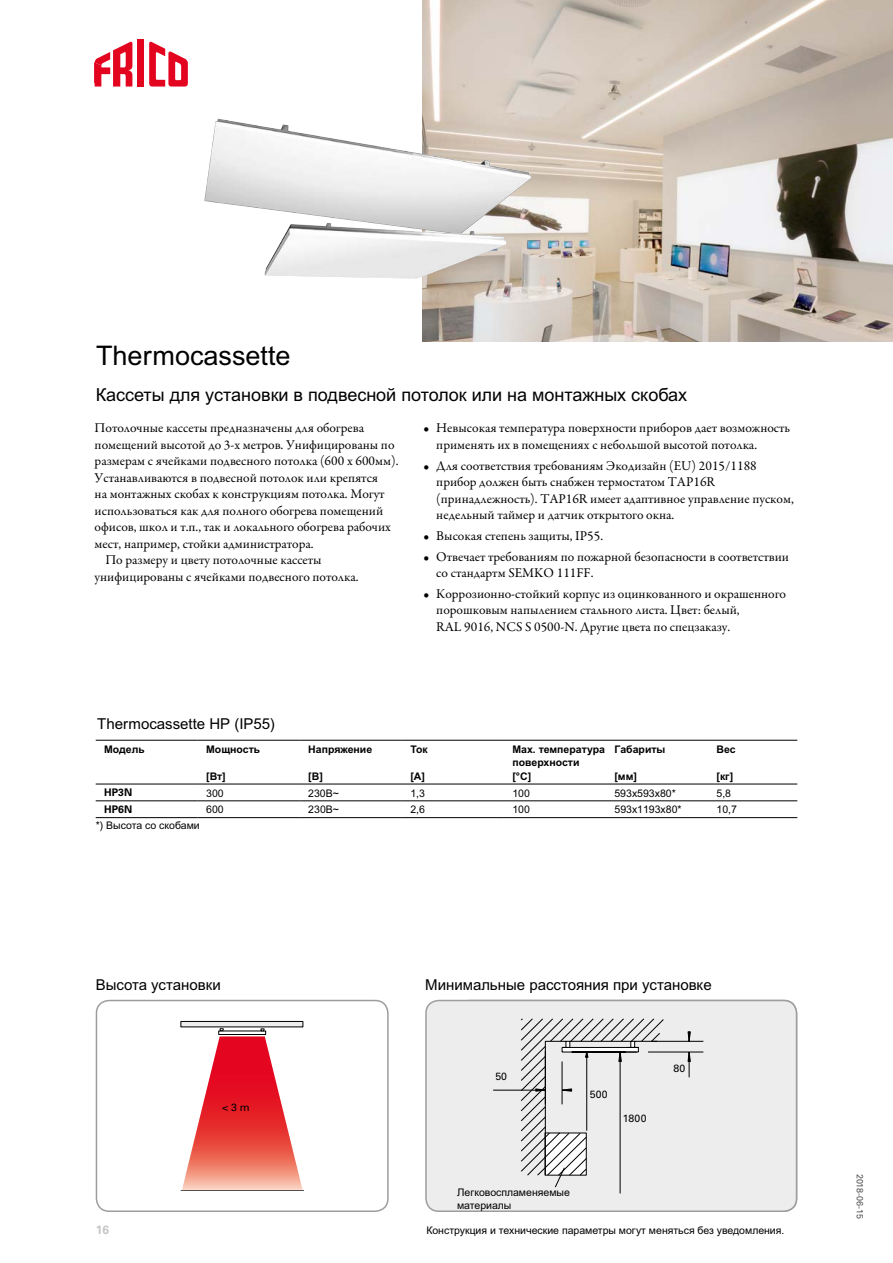
<style>
.page{position:relative;width:893px;height:1263px;background:#fff}
.page>*{position:absolute;margin:0;border:0;box-sizing:border-box;transform-origin:0 0}
.t1{font:27px "Arial Cyr";color:#000}
.t2{font:18px "Arial Cyr";color:#000}
.t3{font:15px "Arial Cyr";color:#000}
.t4{font:13.5px/16.5px "Garamond Premr Pro";color:#000}
.t5{font:700 12px "Univers";color:#c6c6c6}
.t6{font:10.5px/13.5px "Arial Cyr";color:#000}
.t7{font:700 10.5px/13.5px "Arial Cyr";color:#000}
.t8{font:10.5px "Univers";color:#000}
.t9{font:700 10.5px "Univers";color:#000}
.t10{font:9px "Univers";letter-spacing:-.015em;color:#525251}
</style>
<div class="page">
<svg style="left:182px;top:1028px;width:121px;height:162px"></svg>
<div style="left:181px;top:1021px;width:122px;height:6px;background:#ededed"></div>
<div style="left:181px;top:1021px;width:122px;height:6px;border:1px solid #000"></div>
<img style="left:422px;top:0;width:471px;height:342px">
<img style="left:204px;top:119px;width:327px;height:116px">
<img style="left:265px;top:223px;width:241px;height:56px">
<div style="left:96px;top:1000px;width:293px;height:212px;border:2px solid #9d9d9c;border-radius:13px"></div>
<div style="left:426px;top:1000px;width:370px;height:211px;background:#ededed;border-radius:13px"></div>
<div style="left:425px;top:1000px;width:372px;height:212px;border:2px solid #9d9d9c;border-radius:13px"></div>
<hr style="left:620px;top:1052px;width:1px;height:141px;background:#000">
<hr style="left:493px;top:1090px;width:52px;height:1px;background:#000">
<svg style="left:521px;top:1018px;width:182px;height:170px"></svg>
<div style="left:137px;top:39px;width:7px;height:48px;background:#e30520"></div>
<svg style="left:149px;top:41px;width:39px;height:46px"></svg>
<svg style="left:95px;top:41px;width:37px;height:46px"></svg>
<hr style="left:96px;top:817px;width:102px;height:1px;background:#000">
<hr style="left:96px;top:740px;width:102px;height:1px;background:#000">
<hr style="left:198px;top:740px;width:102px;height:1px;background:#000">
<hr style="left:300px;top:740px;width:102px;height:1px;background:#000">
<hr style="left:504px;top:740px;width:102px;height:1px;background:#000">
<hr style="left:606px;top:740px;width:102px;height:1px;background:#000">
<hr style="left:708px;top:740px;width:89px;height:1px;background:#000">
<hr style="left:96px;top:784px;width:102px;height:1px;background:#000">
<hr style="left:198px;top:784px;width:102px;height:1px;background:#000">
<hr style="left:300px;top:784px;width:102px;height:1px;background:#000">
<hr style="left:402px;top:784px;width:102px;height:1px;background:#000">
<hr style="left:504px;top:784px;width:102px;height:1px;background:#000">
<hr style="left:606px;top:784px;width:102px;height:1px;background:#000">
<hr style="left:708px;top:784px;width:89px;height:1px;background:#000">
<hr style="left:198px;top:800px;width:102px;height:1px;background:#000">
<hr style="left:300px;top:800px;width:102px;height:1px;background:#000">
<hr style="left:504px;top:800px;width:102px;height:1px;background:#000">
<hr style="left:606px;top:800px;width:102px;height:1px;background:#000">
<hr style="left:708px;top:800px;width:89px;height:1px;background:#000">
<hr style="left:708px;top:817px;width:89px;height:1px;background:#000">
<hr style="left:96px;top:800px;width:102px;height:1px;background:#000">
<hr style="left:402px;top:800px;width:102px;height:1px;background:#000">
<hr style="left:402px;top:740px;width:102px;height:1px;background:#000">
<hr style="left:198px;top:817px;width:102px;height:1px;background:#000">
<hr style="left:300px;top:817px;width:102px;height:1px;background:#000">
<hr style="left:402px;top:817px;width:102px;height:1px;background:#000">
<hr style="left:504px;top:817px;width:102px;height:1px;background:#000">
<hr style="left:606px;top:817px;width:102px;height:1px;background:#000">
<h1 class="t1" style="left:96px;top:340px;width:196px">Thermocassette</h1>
<h2 class="t2" style="left:96px;top:385px;width:593px">Кассеты для установки в подвесной потолок или на монтажных скобах</h2>
<p class="t4" style="left:95px;top:420px;width:271px">Потолочные кассеты предназначены для обогрева</p>
<p class="t4" style="left:95px;top:437px;width:301px">помещений высотой до 3-х метров. Унифицированы по</p>
<p class="t4" style="left:95px;top:453px;width:305px">размерам с ячейками подвесного потолка (600 х 600мм).</p>
<p class="t4" style="left:95px;top:470px;width:285px">Устанавливаются в подвесной потолок или крепятся</p>
<p class="t4" style="left:95px;top:486px;width:292px">на монтажных скобах к конструкциям потолка. Могут</p>
<p class="t4" style="left:95px;top:503px;width:290px">использоваться как для полного обогрева помещений</p>
<p class="t4" style="left:95px;top:519px;width:298px">офисов, школ и т.п., так и локального обогрева рабочих</p>
<p class="t4" style="left:95px;top:536px;width:220px">мест, например, стойки администратора.</p>
<p class="t4" style="left:105px;top:552px;width:218px">По размеру и цвету потолочные кассеты</p>
<p class="t4" style="left:95px;top:569px;width:265px">унифицированы с ячейками подвесного потолка.</p>
<p class="t4" style="left:436px;top:420px;width:355px;text-indent:-13px">• Невысокая температура поверхности приборов дает возможность применять их в помещениях с небольшой высотой потолка.</p>
<p class="t4" style="left:436px;top:457px;width:359px;text-indent:-13px">• Для соответствия требованиям Экодизайн (EU) 2015/1188 прибор должен быть снабжен термостатом TAP16R (принадлежность). TAP16R имеет адаптивное управление пуском, недельный таймер и датчик открытого окна.</p>
<p class="t4" style="left:424px;top:528px;width:181px">• Высокая степень защиты, IP55.</p>
<p class="t4" style="left:436px;top:548px;width:354px;text-indent:-13px">• Отвечает требованиям по пожарной безопасности в соответствии со стандартм SEMKO 111FF.</p>
<p class="t4" style="left:436px;top:586px;width:351px;text-indent:-13px">• Коррозионно-стойкий корпус из оцинкованного и окрашенного порошковым напылением стального листа. Цвет: белый,<br>RAL 9016, NCS S 0500-N. Другие цвета по спецзаказу.</p>
<p class="t3" style="left:97px;top:715px;width:180px">Thermocassette HP (IP55)</p>
<p class="t7" style="left:104px;top:742px;width:42px">Модель</p>
<p class="t7" style="left:206px;top:742px;width:55px">Мощность</p>
<p class="t7" style="left:206px;top:769px;width:21px">[Вт]</p>
<p class="t7" style="left:308px;top:742px;width:65px">Напряжение</p>
<p class="t7" style="left:308px;top:769px;width:16px">[В]</p>
<p class="t7" style="left:410px;top:742px;width:19px">Ток</p>
<p class="t7" style="left:410px;top:769px;width:16px">[A]</p>
<p class="t7" style="left:512px;top:742px;width:94px">Max. температура поверхности<br>[°C]</p>
<p class="t7" style="left:614px;top:742px;width:52px">Габариты</p>
<p class="t7" style="left:614px;top:769px;width:24px">[мм]</p>
<p class="t7" style="left:716px;top:742px;width:21px">Вес</p>
<p class="t7" style="left:716px;top:769px;width:18px">[кг]</p>
<p class="t9" style="left:104px;top:786px;width:30px">HP3N</p>
<p class="t6" style="left:206px;top:786px;width:19px">300</p>
<p class="t6" style="left:308px;top:786px;width:32px">230В~</p>
<p class="t6" style="left:410px;top:786px;width:16px">1,3</p>
<p class="t6" style="left:512px;top:786px;width:19px">100</p>
<p class="t6" style="left:614px;top:786px;width:63px">593x593x80*</p>
<p class="t6" style="left:716px;top:786px;width:16px">5,8</p>
<p class="t9" style="left:104px;top:803px;width:30px">HP6N</p>
<p class="t6" style="left:206px;top:803px;width:19px">600</p>
<p class="t6" style="left:308px;top:803px;width:32px">230В~</p>
<p class="t6" style="left:410px;top:803px;width:16px">2,6</p>
<p class="t6" style="left:512px;top:803px;width:19px">100</p>
<p class="t6" style="left:614px;top:803px;width:69px">593x1193x80*</p>
<p class="t6" style="left:716px;top:803px;width:22px">10,7</p>
<p class="t6" style="left:96px;top:818px;width:106px">*) Высота со скобами</p>
<p class="t3" style="left:96px;top:976px;width:127px">Высота установки</p>
<p class="t5" style="left:96px;top:1223px;width:15px">16</p>
<p class="t8" style="left:222px;top:1101px;width:29px">&lt; 3 m</p>
<p class="t3" style="left:425px;top:976px;width:288px">Минимальные расстояния при установке</p>
<p class="t8" style="left:495px;top:1070px;width:13px">50</p>
<p class="t8" style="left:590px;top:1088px;width:19px">500</p>
<p class="t8" style="left:623px;top:1112px;width:25px">1800</p>
<p class="t6" style="left:457px;top:1185px;width:114px">Легковоспламеняемые материалы</p>
<p class="t8" style="left:674px;top:1062px;width:13px">80</p>
<p class="t6" style="left:426px;top:1224px;width:360px">Конструкция и технические параметры могут меняться без уведомления.</p>
<p class="t10" style="left:865px;top:1174px;width:47px;rotate:90deg">2018-06-15</p>
</div>
